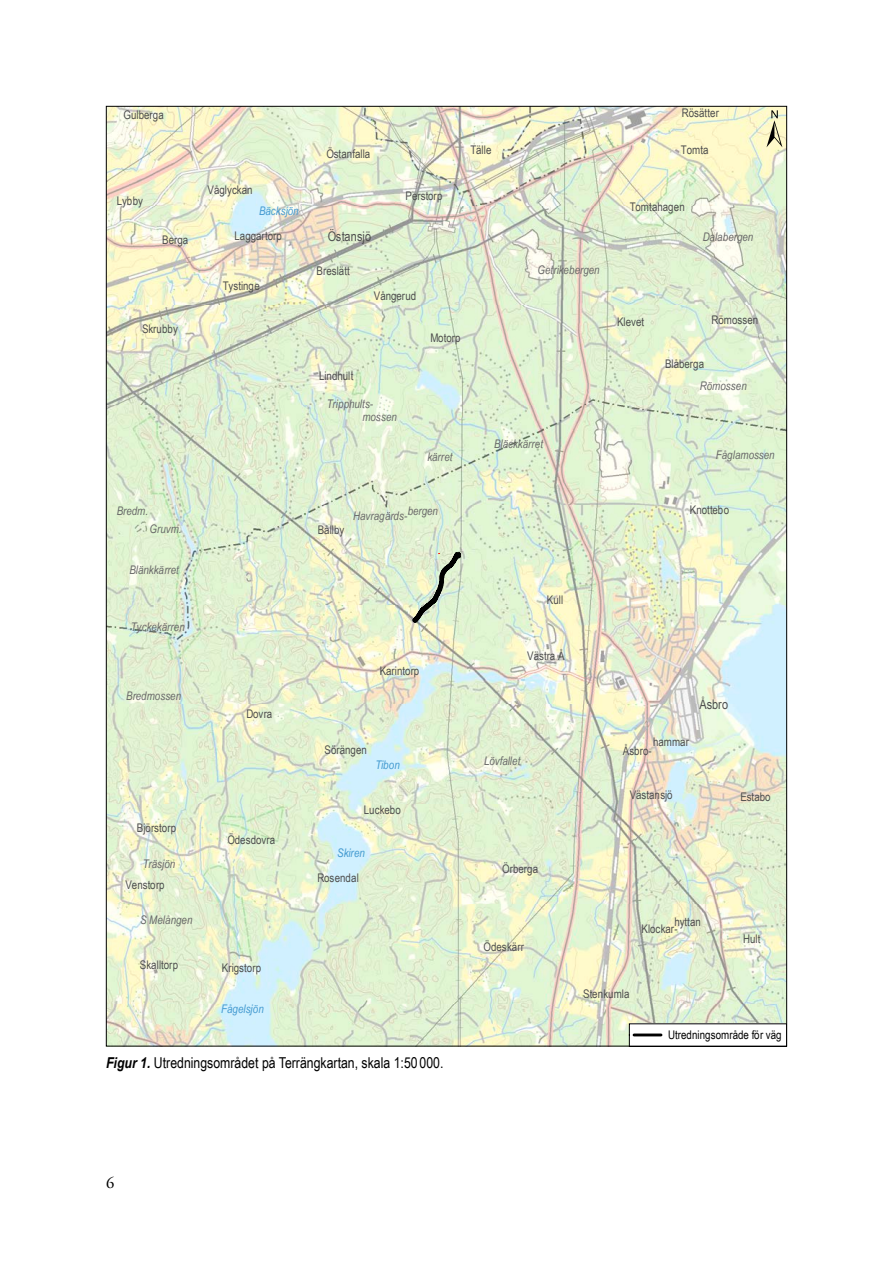
<style>
.page{position:relative;width:893px;height:1263px;background:#fff}
.page>*{position:absolute;margin:0;border:0;box-sizing:border-box;transform-origin:0 0}
.t1{font:52.5px "ESRI North";color:#000}
.t2{font:16.5px "Adobe Garamond Pro";color:#000}
.t3{font:15px "Arial Narrow";color:#000}
.t4{font:13.35px "Arial Narrow";letter-spacing:.005em;color:#4d4d4d}
.t5{font:11.85px "Arial Narrow";color:#4d4d4d}
.t6{font:italic 11.85px "Arial Narrow";color:#686868}
.t7{font:italic 11.85px "Arial Narrow";color:#439ad0}
.t8{font:11.85px "Arial Narrow";color:#000}
.s1{font-weight:700;font-style:italic}
</style>
<div class="page">
<img style="left:108px;top:108px;width:677px;height:936px">
<svg style="left:410px;top:551px;width:52px;height:75px;background:#c4d1b7"></svg>
<svg style="left:629px;top:1023px;width:156px;height:21px"></svg>
<p class="t5" style="left:124px;top:106px;width:42px">Gulberga</p>
<p class="t5" style="left:117px;top:192px;width:28px">Lybby</p>
<p class="t5" style="left:208px;top:181px;width:47px">Våglyckan</p>
<p class="t7" style="left:259px;top:202px;width:41px">Bäcksjön</p>
<p class="t5" style="left:162px;top:231px;width:27px">Berga</p>
<p class="t5" style="left:235px;top:227px;width:49px">Laggartorp</p>
<p class="t5" style="left:142px;top:320px;width:37px">Skrubby</p>
<p class="t5" style="left:223px;top:277px;width:39px">Tystinge</p>
<p class="t5" style="left:326px;top:145px;width:45px">Östanfalla</p>
<p class="t5" style="left:470px;top:141px;width:23px">Tälle</p>
<p class="t4" style="left:328px;top:226px;width:45px">Östansjö</p>
<p class="t5" style="left:317px;top:262px;width:35px">Breslätt</p>
<p class="t5" style="left:406px;top:187px;width:39px">Perstorp</p>
<p class="t5" style="left:374px;top:287px;width:44px">Vångerud</p>
<p class="t5" style="left:319px;top:367px;width:36px">Lindhult</p>
<p class="t6" style="left:327px;top:396px;width:48px">Tripphults-</p>
<p class="t6" style="left:363px;top:408px;width:36px">mossen</p>
<p class="t5" style="left:430px;top:329px;width:32px">Motorp</p>
<p class="t6" style="left:427px;top:449px;width:27px">kärret</p>
<p class="t6" style="left:538px;top:262px;width:63px">Getrikebergen</p>
<p class="t6" style="left:494px;top:435px;width:51px">Bläckkärret</p>
<p class="t5" style="left:682px;top:104px;width:39px">Rösätter</p>
<p class="t5" style="left:681px;top:141px;width:29px">Tomta</p>
<h1 class="t1" style="left:766px;top:99px;width:17px">±</h1>
<p class="t5" style="left:630px;top:198px;width:57px">Tomtahagen</p>
<p class="t6" style="left:703px;top:228px;width:52px">Dalabergen</p>
<p class="t5" style="left:617px;top:313px;width:29px">Klevet</p>
<p class="t5" style="left:711px;top:311px;width:48px">Römossen</p>
<p class="t5" style="left:665px;top:356px;width:41px">Blåberga</p>
<p class="t6" style="left:700px;top:377px;width:48px">Römossen</p>
<p class="t6" style="left:716px;top:447px;width:60px">Fåglamossen</p>
<p class="t6" style="left:117px;top:502px;width:33px">Bredm.</p>
<p class="t6" style="left:150px;top:521px;width:33px">Gruvm.</p>
<p class="t6" style="left:129px;top:561px;width:51px">Blänkkärret</p>
<p class="t6" style="left:131px;top:618px;width:56px">Tyckekärren</p>
<p class="t6" style="left:126px;top:688px;width:57px">Bredmossen</p>
<p class="t5" style="left:246px;top:705px;width:27px">Dovra</p>
<p class="t5" style="left:137px;top:819px;width:41px">Björstorp</p>
<p class="t6" style="left:143px;top:855px;width:34px">Träsjön</p>
<p class="t5" style="left:125px;top:876px;width:41px">Venstorp</p>
<p class="t6" style="left:140px;top:911px;width:54px">S Melången</p>
<p class="t5" style="left:140px;top:956px;width:40px">Skalltorp</p>
<p class="t5" style="left:227px;top:832px;width:49px">Ödesdovra</p>
<p class="t5" style="left:222px;top:959px;width:41px">Krigstorp</p>
<p class="t7" style="left:221px;top:1000px;width:44px">Fågelsjön</p>
<p class="t5" style="left:318px;top:521px;width:28px">Bållby</p>
<p class="t6" style="left:408px;top:502px;width:32px">bergen</p>
<p class="t6" style="left:353px;top:508px;width:56px">Havragärds-</p>
<p class="t5" style="left:380px;top:662px;width:41px">Karintorp</p>
<p class="t5" style="left:325px;top:741px;width:44px">Sörängen</p>
<p class="t7" style="left:375px;top:756px;width:26px">Tibon</p>
<p class="t5" style="left:364px;top:801px;width:39px">Luckebo</p>
<p class="t7" style="left:337px;top:845px;width:29px">Skiren</p>
<p class="t5" style="left:317px;top:869px;width:43px">Rosendal</p>
<p class="t3" style="left:106px;top:1051px;width:339px"><span class="s1">Figur 1.</span> Utredningsområdet på Terrängkartan, skala 1:50 000.</p>
<p class="t5" style="left:690px;top:501px;width:41px">Knottebo</p>
<p class="t5" style="left:547px;top:591px;width:18px">Kull</p>
<p class="t5" style="left:527px;top:648px;width:39px">Västra Å</p>
<p class="t6" style="left:484px;top:753px;width:38px">Lövfallet</p>
<p class="t4" style="left:700px;top:695px;width:30px">Åsbro</p>
<p class="t5" style="left:653px;top:733px;width:38px">hammar</p>
<p class="t5" style="left:623px;top:742px;width:30px">Åsbro-</p>
<p class="t5" style="left:630px;top:786px;width:44px">Västansjö</p>
<p class="t5" style="left:740px;top:788px;width:32px">Estabo</p>
<p class="t5" style="left:502px;top:860px;width:38px">Örberga</p>
<p class="t5" style="left:484px;top:938px;width:42px">Ödeskärr</p>
<p class="t5" style="left:674px;top:913px;width:28px">hyttan</p>
<p class="t5" style="left:642px;top:920px;width:38px">Klockar-</p>
<p class="t5" style="left:743px;top:930px;width:19px">Hult</p>
<p class="t5" style="left:583px;top:985px;width:48px">Stenkumla</p>
<p class="t8" style="left:668px;top:1026px;width:115px">Utredningsområde för väg</p>
<h2 class="t2" style="left:106px;top:1173px;width:10px">6</h2>
</div>
